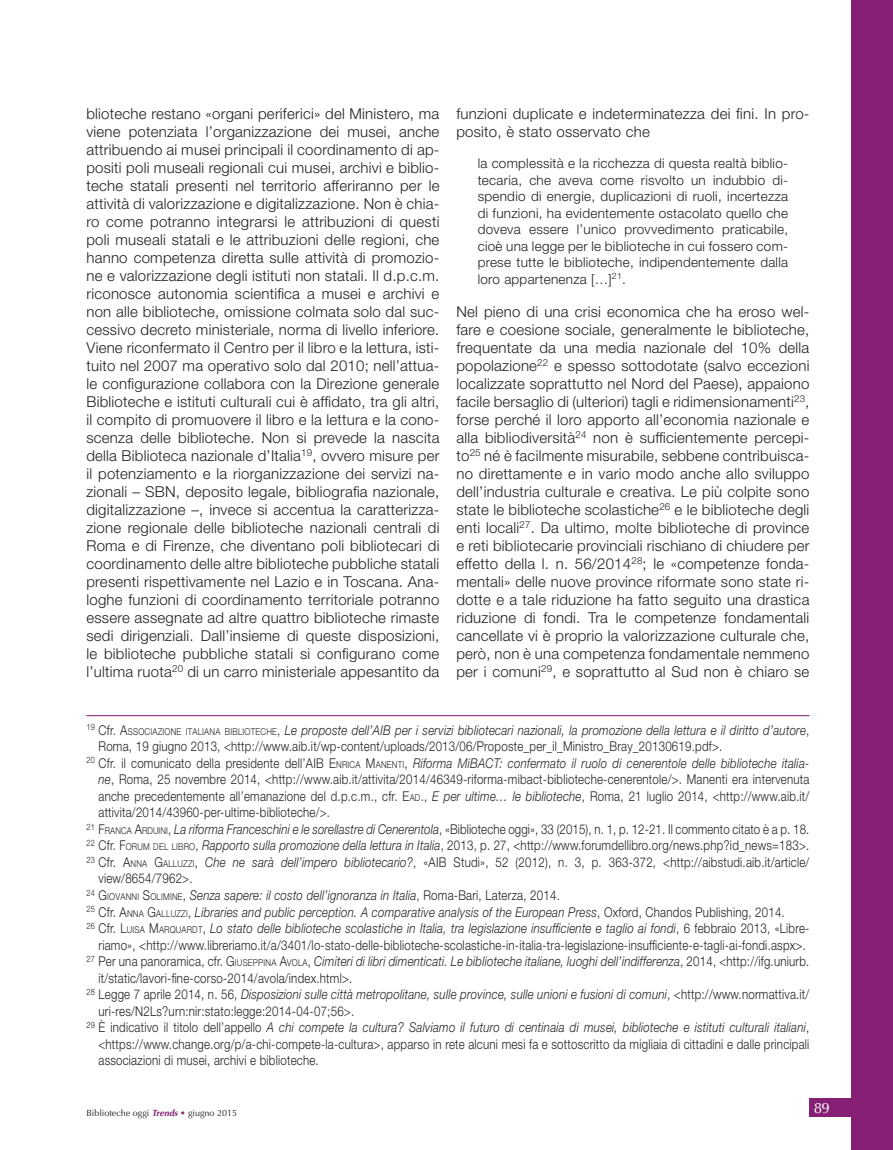
<style>
.page{position:relative;width:893px;height:1150px;background:#fff}
.page>*{position:absolute;margin:0;border:0;box-sizing:border-box;transform-origin:0 0}
.t1{font:300 15px/18px "Helvetica Neue LT Std";letter-spacing:.015em;color:#231f20;text-align:justify}
.t2{font:15px "Optima";color:#fff}
.t3{font:300 13.5px "Helvetica Neue LT Std";letter-spacing:.02em;color:#231f20;scale:.85 1}
.t4{font:italic 300 13.5px "Helvetica Neue LT Std";letter-spacing:.02em;color:#231f20;scale:.85 1}
.t5{font:300 13.5px/16.5px "Helvetica Neue LT Std";letter-spacing:.02em;color:#231f20;text-align:justify}
.t6{font:9px "Optima";color:#231f20}
.s1{font-style:normal}
.s2{font-style:normal;font-size:9.45px}
.s3{font-style:italic}
.s4{font-style:inherit}
.s5{font-size:9.45px}
.s6{font-weight:700;font-style:italic;color:#862074}
.s7{font-weight:700;color:#862074}
</style>
<div class="page">
<div style="left:809px;top:1098px;width:84px;height:18px;background:#862074"></div>
<div style="left:852px;top:0;width:41px;height:1149px;background:#862074"></div>
<hr style="left:86px;top:715px;width:723px;height:1px;background:#862074">
<p class="t1" style="left:86px;top:104px;width:354px">blioteche restano «organi periferici» del Ministero, ma viene potenziata l’organizzazione dei musei, anche attribuendo ai musei principali il coordinamento di ap&shy;positi poli museali regionali cui musei, archivi e biblio&shy;teche statali presenti nel territorio afferiranno per le attività di valorizzazione e digitalizzazione. Non è chia&shy;ro come potranno integrarsi le attribuzioni di questi poli museali statali e le attribuzioni delle regioni, che hanno competenza diretta sulle attività di promozio&shy;ne e valorizzazione degli istituti non statali. Il d.p.c.m. riconosce autonomia scientifica a musei e archivi e non alle biblioteche, omissione colmata solo dal suc&shy;cessivo decreto ministeriale, norma di livello inferiore.<br>Viene riconfermato il Centro per il libro e la lettura, isti&shy;tuito nel 2007 ma operativo solo dal 2010; nell’attua&shy;le configurazione collabora con la Direzione generale Biblioteche e istituti culturali cui è affidato, tra gli altri, il compito di promuovere il libro e la lettura e la cono&shy;scenza delle biblioteche. Non si prevede la nascita della Biblioteca nazionale d’Italia<sup>19</sup>, ovvero misure per il potenziamento e la riorganizzazione dei servizi na&shy;zionali – SBN, deposito legale, bibliografia nazionale, digitalizzazione –, invece si accentua la caratterizza&shy;zione regionale delle biblioteche nazionali centrali di Roma e di Firenze, che diventano poli bibliotecari di coordinamento delle altre biblioteche pubbliche statali presenti rispettivamente nel Lazio e in Toscana. Ana&shy;loghe funzioni di coordinamento territoriale potranno essere assegnate ad altre quattro biblioteche rimaste sedi dirigenziali. Dall’insieme di queste disposizioni, le biblioteche pubbliche statali si configurano come l’ultima ruota<sup>20</sup> di un carro ministeriale appesantito da</p>
<p class="t1" style="left:456px;top:104px;width:354px">funzioni duplicate e indeterminatezza dei fini. In pro&shy;posito, è stato osservato che</p>
<p class="t5" style="left:478px;top:155px;width:312px">la complessità e la ricchezza di questa realtà biblio&shy;tecaria, che aveva come risvolto un indubbio di&shy;spendio di energie, duplicazioni di ruoli, incertezza di funzioni, ha evidentemente ostacolato quello che doveva essere l’unico provvedimento praticabile, cioè una legge per le biblioteche in cui fossero com&shy;prese tutte le biblioteche, indipendentemente dalla loro appartenenza […]<sup>21</sup>.</p>
<p class="t1" style="left:456px;top:302px;width:354px">Nel pieno di una crisi economica che ha eroso wel&shy;fare e coesione sociale, generalmente le biblioteche, frequentate da una media nazionale del 10% della popolazione<sup>22</sup> e spesso sottodotate (salvo eccezioni localizzate soprattutto nel Nord del Paese), appaiono facile bersaglio di (ulteriori) tagli e ridimensionamenti<sup>23</sup>, forse perché il loro apporto all’economia nazionale e alla bibliodiversità<sup>24</sup> non è sufficientemente percepi&shy;to<sup>25</sup> né è facilmente misurabile, sebbene contribuisca&shy;no direttamente e in vario modo anche allo sviluppo dell’industria culturale e creativa. Le più colpite sono state le biblioteche scolastiche<sup>26</sup> e le biblioteche degli enti locali<sup>27</sup>. Da ultimo, molte biblioteche di province e reti bibliotecarie provinciali rischiano di chiudere per effetto della l. n. 56/2014<sup>28</sup>; le «competenze fonda&shy;mentali» delle nuove province riformate sono state ri&shy;dotte e a tale riduzione ha fatto seguito una drastica riduzione di fondi. Tra le competenze fondamentali cancellate vi è proprio la valorizzazione culturale che, però, non è una competenza fondamentale nemmeno per i comuni<sup>29</sup>, e soprattutto al Sud non è chiaro se</p>
<p class="t4" style="left:86px;top:722px;width:852px"><sup>19</sup> <span class="s1">Cfr.</span> <span class="s1">A</span><span class="s2">SSOCIAZIONE ITALIANA BIBLIOTECHE</span><span class="s1">,</span> Le proposte dell’AIB per i servizi bibliotecari nazionali, la promozione della lettura e il diritto d’autore<span class="s1">,</span></p>
<p class="t3" style="left:98px;top:738px;width:735px">Roma, 19 giugno 2013, &lt;http://www.aib.it/wp-content/uploads/2013/06/Proposte_per_il_Ministro_Bray_20130619.pdf&gt;.</p>
<p class="t4" style="left:86px;top:755px;width:852px"><sup>20</sup> <span class="s1">Cfr. il comunicato della presidente dell’AIB</span> <span class="s1">E</span><span class="s2">NRICA</span> <span class="s1">M</span><span class="s2">ANENTI</span><span class="s1">,</span> Riforma MiBACT: confermato il ruolo di cenerentole delle biblioteche italia-</p>
<p class="t3" style="left:98px;top:771px;width:838px"><span class="s3">ne</span>, Roma, 25 novembre 2014, &lt;http://www.aib.it/attivita/2014/46349-riforma-mibact-biblioteche-cenerentole/&gt;. Manenti era intervenuta</p>
<p class="t3" style="left:98px;top:787px;width:838px">anche precedentemente all’emanazione del d.p.c.m., cfr. <span class="s4">E</span><span class="s5">AD</span><span class="s4">.</span>, <span class="s3">E per ultime… le biblioteche</span>, Roma, 21 luglio 2014, &lt;http://www.aib.it/</p>
<p class="t3" style="left:98px;top:804px;width:274px">attivita/2014/43960-per-ultime-biblioteche/&gt;.</p>
<p class="t3" style="left:86px;top:820px;width:852px"><sup>21</sup> <span class="s4">F</span><span class="s5">RANCA</span> <span class="s4">A</span><span class="s5">RDUINI</span>, <span class="s3">La riforma Franceschini e le sorellastre di Cenerentola</span>, «Biblioteche oggi», 33 (2015), n. 1, p. 12-21. Il commento citato è a p. 18.</p>
<p class="t3" style="left:86px;top:837px;width:852px"><sup>22</sup> Cfr. <span class="s4">F</span><span class="s5">ORUM DEL LIBRO</span>, <span class="s3">Rapporto sulla promozione della lettura in Italia</span>, 2013, p. 27, &lt;http://www.forumdellibro.org/news.php?id_news=183&gt;.</p>
<p class="t3" style="left:86px;top:853px;width:852px"><sup>23</sup> Cfr. <span class="s4">A</span><span class="s5">NNA</span> <span class="s4">G</span><span class="s5">ALLUZZI</span>, <span class="s3">Che ne sarà dell’impero bibliotecario?</span>, «AIB Studi», 52 (2012), n. 3, p. 363-372, &lt;http://aibstudi.aib.it/article/</p>
<p class="t3" style="left:98px;top:870px;width:112px">view/8654/7962&gt;.</p>
<p class="t4" style="left:86px;top:887px;width:558px"><sup>24</sup> <span class="s1">G</span><span class="s2">IOVANNI</span> <span class="s1">S</span><span class="s2">OLIMINE</span><span class="s1">,</span> Senza sapere: il costo dell’ignoranza in Italia<span class="s1">, Roma-Bari, Laterza, 2014.</span></p>
<p class="t4" style="left:86px;top:903px;width:823px"><sup>25</sup> <span class="s1">Cfr.</span> <span class="s1">A</span><span class="s2">NNA</span> <span class="s1">G</span><span class="s2">ALLUZZI</span><span class="s1">,</span> Libraries and public perception. A comparative analysis of the European Press<span class="s1">, Oxford, Chandos Publishing, 2014.</span></p>
<p class="t4" style="left:86px;top:920px;width:852px"><sup>26</sup> <span class="s1">Cfr.</span> <span class="s1">L</span><span class="s2">UISA</span> <span class="s1">M</span><span class="s2">ARQUARDT</span><span class="s1">,</span> Lo stato delle biblioteche scolastiche in Italia, tra legislazione insufficiente e taglio ai fondi<span class="s1">, 6 febbraio 2013, «Libre-</span></p>
<p class="t3" style="left:98px;top:936px;width:834px">riamo», &lt;http://www.libreriamo.it/a/3401/lo-stato-delle-biblioteche-scolastiche-in-italia-tra-legislazione-insufficiente-e-tagli-ai-fondi.aspx&gt;.</p>
<p class="t4" style="left:86px;top:953px;width:852px"><sup>27</sup> <span class="s1">Per una panoramica, cfr.</span> <span class="s1">G</span><span class="s2">IUSEPPINA</span> <span class="s1">A</span><span class="s2">VOLA</span><span class="s1">,</span> Cimiteri di libri dimenticati. Le biblioteche italiane, luoghi dell’indifferenza<span class="s1">, 2014, &lt;http://ifg.uniurb.</span></p>
<p class="t3" style="left:98px;top:969px;width:300px">it/static/lavori-fine-corso-2014/avola/index.html&gt;.</p>
<p class="t4" style="left:86px;top:986px;width:852px"><sup>28</sup> <span class="s1">Legge 7 aprile 2014, n. 56,</span> Disposizioni sulle città metropolitane, sulle province, sulle unioni e fusioni di comuni<span class="s1">, &lt;http://www.normattiva.it/</span></p>
<p class="t3" style="left:98px;top:1002px;width:302px">uri-res/N2Ls?urn:nir:stato:legge:2014-04-07;56&gt;.</p>
<p class="t4" style="left:86px;top:1019px;width:852px"><sup>29</sup> <span class="s1">È indicativo il titolo dell’appello</span> A chi compete la cultura? Salviamo il futuro di centinaia di musei, biblioteche e istituti culturali italiani<span class="s1">,</span></p>
<p class="t3" style="left:98px;top:1035px;width:838px">&lt;https://www.change.org/p/a-chi-compete-la-cultura&gt;, apparso in rete alcuni mesi fa e sottoscritto da migliaia di cittadini e dalle principali</p>
<p class="t3" style="left:98px;top:1051px;width:261px">associazioni di musei, archivi e biblioteche.</p>
<p class="t6" style="left:86px;top:1107px;width:152px">Biblioteche oggi <span class="s6">Trends</span> <span class="s7">•</span> giugno 2015</p>
<p class="t2" style="left:814px;top:1098px;width:18px">89</p>
</div>
